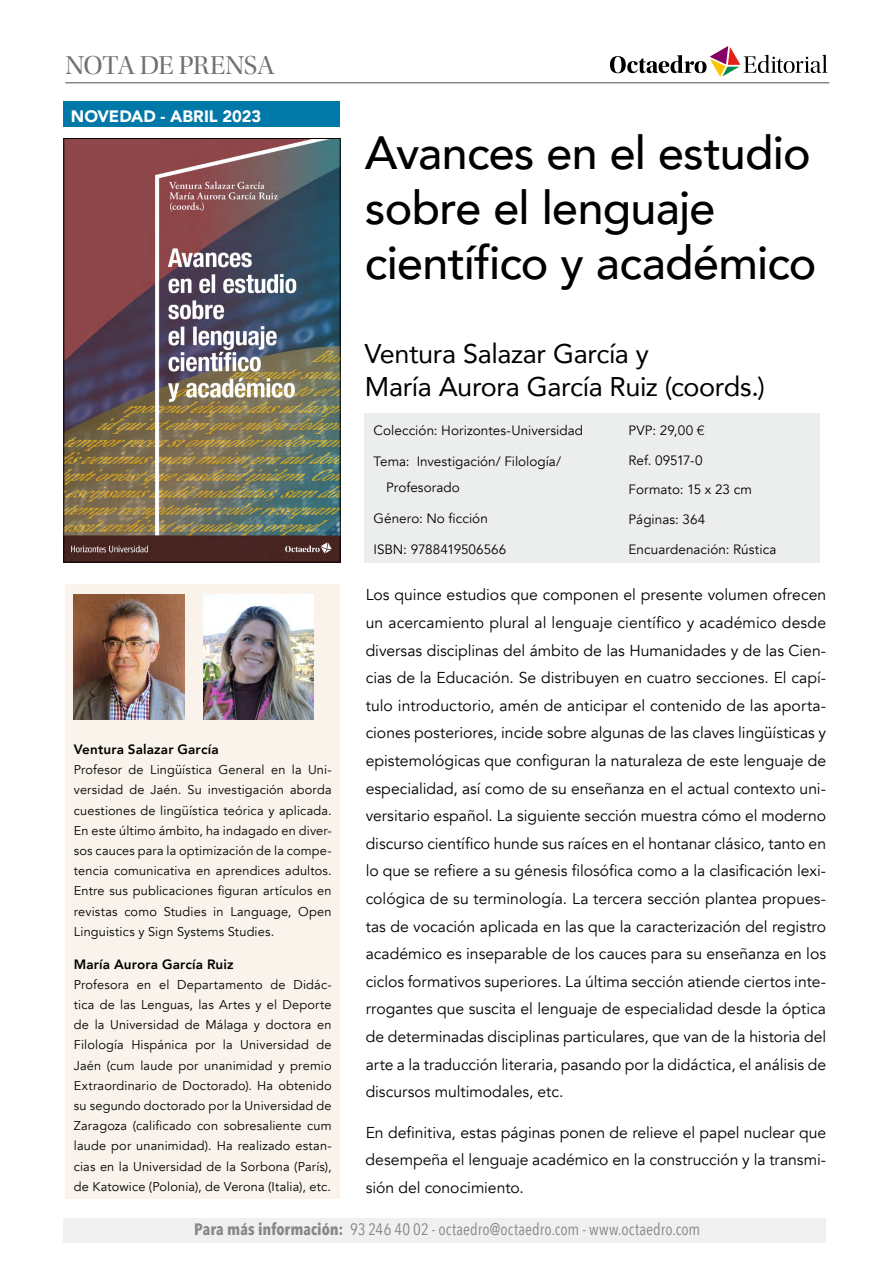
<style>
.page{position:relative;width:893px;height:1263px;background:#fff}
.page>*{position:absolute;margin:0;border:0;box-sizing:border-box;transform-origin:0 0}
.t1{font:500 46.5px/54.8px "Avenir";letter-spacing:-.015em;color:#000}
.t2{font:27px/33px "Avenir";letter-spacing:-.015em;color:#000}
.t3{font:27px "Utopia Std Disp";letter-spacing:-.02em;color:#707172}
.t4{font:16.5px "Avenir Next Condensed";letter-spacing:.005em;color:#87888a}
.t5{font:900 16.5px "Avenir";letter-spacing:-.005em;color:#fff}
.t6{font:15.75px/27.6px "Avenir";color:#000;text-align:justify}
.t7{font:13.5px/26.5px "Avenir";letter-spacing:.005em;color:#000}
.t8{font:800 13.5px "Avenir";letter-spacing:.01em;color:#000}
.t9{font:12.75px/20.2px "Avenir";letter-spacing:.01em;color:#000;text-align:justify}
.s1{font-family:"Helvetica Neue LT Std";font-weight:300}
.s2{font-weight:700}
</style>
<div class="page">
<div style="left:64px;top:1218px;width:762px;height:25px;background:#f0f0f1"></div>
<div style="left:365px;top:413px;width:455px;height:149px;background:#eceded"></div>
<img style="left:66px;top:140px;width:272px;height:420px">
<div style="left:64px;top:138px;width:276px;height:424px;border:1px solid #000"></div>
<svg style="left:610px;top:46px;width:217px;height:31px"></svg>
<hr style="left:65px;top:82px;width:764px;height:1px;background:#87888a">
<div style="left:65px;top:585px;width:275px;height:614px;background:#f9f3eb"></div>
<img style="left:74px;top:594px;width:110px;height:125px">
<div style="left:64px;top:102px;width:276px;height:25px;background:#0078a8"></div>
<img style="left:203px;top:594px;width:111px;height:125px">
<h2 class="t3" style="left:65px;top:51px;width:211px">NOTA DE PRENSA</h2>
<p class="t5" style="left:71px;top:102px;width:192px">NOVEDAD - ABRIL 2023</p>
<p class="t8" style="left:74px;top:739px;width:146px">Ventura Salazar García</p>
<p class="t9" style="left:74px;top:760px;width:259px">Profesor de Lingüística General en la Uni&shy;versidad de Jaén. Su investigación aborda cuestiones de lingüística teórica y aplicada.<br>En este último ámbito, ha indagado en diver&shy;sos cauces para la optimización de la compe&shy;tencia comunicativa en aprendices adultos.<br>Entre sus publicaciones figuran artículos en revistas como Studies in Language, Open Linguistics y Sign Systems Studies.</p>
<p class="t8" style="left:74px;top:953px;width:161px">María Aurora García Ruiz</p>
<p class="t9" style="left:74px;top:974px;width:259px">Profesora en el Departamento de Didác&shy;tica de las Lenguas, las Artes y el Deporte de la Universidad de Málaga y doctora en Filología Hispánica por la Universidad de Jaén (cum laude por unanimidad y premio Extraordinario de Doctorado). Ha obtenido su segundo doctorado por la Universidad de Zaragoza (calificado con sobresaliente cum laude por unanimidad). Ha realizado estan&shy;cias en la Universidad de la Sorbona (París), de Katowice (Polonia), de Verona (Italia), etc.</p>
<h1 class="t1" style="left:365px;top:123px;width:453px">Avances en el estudio sobre el lenguaje científico y académico</h1>
<h2 class="t2" style="left:365px;top:336px;width:402px">Ventura Salazar García y<br>María Aurora García Ruiz (coords.)</h2>
<p class="t7" style="left:373px;top:417px;width:211px">Colección: Horizontes-Universidad</p>
<p class="t7" style="left:386px;top:448px;width:176px;text-indent:-13px">Tema: Investigación/ Filología/<br>Profesorado</p>
<p class="t7" style="left:373px;top:505px;width:116px">Género: No ficción</p>
<p class="t7" style="left:373px;top:536px;width:134px">ISBN: 9788419506566</p>
<p class="t7" style="left:629px;top:417px;width:77px">PVP: 29,00 <span class="s1">€</span></p>
<p class="t7" style="left:629px;top:447px;width:76px">Ref. 09517-0</p>
<p class="t7" style="left:629px;top:477px;width:125px">Formato: 15 x 23 cm</p>
<p class="t7" style="left:629px;top:506px;width:78px">Páginas: 364</p>
<p class="t7" style="left:629px;top:536px;width:149px">Encuardenación: Rústica</p>
<p class="t6" style="left:366px;top:581px;width:462px">Los quince estudios que componen el presente volumen ofrecen un acercamiento plural al lenguaje científico y académico desde diversas disciplinas del ámbito de las Humanidades y de las Cien&shy;cias de la Educación. Se distribuyen en cuatro secciones. El capí&shy;tulo introductorio, amén de anticipar el contenido de las aporta&shy;ciones posteriores, incide sobre algunas de las claves lingüísticas y epistemológicas que configuran la naturaleza de este lenguaje de especialidad, así como de su enseñanza en el actual contexto uni&shy;versitario español. La siguiente sección muestra cómo el moderno discurso científico hunde sus raíces en el hontanar clásico, tanto en lo que se refiere a su génesis filosófica como a la clasificación lexi&shy;cológica de su terminología. La tercera sección plantea propues&shy;tas de vocación aplicada en las que la caracterización del registro académico es inseparable de los cauces para su enseñanza en los ciclos formativos superiores. La última sección atiende ciertos inte&shy;rrogantes que suscita el lenguaje de especialidad desde la óptica de determinadas disciplinas particulares, que van de la historia del arte a la traducción literaria, pasando por la didáctica, el análisis de discursos multimodales, etc.</p>
<p class="t6" style="left:366px;top:1119px;width:462px">En definitiva, estas páginas ponen de relieve el papel nuclear que desempeña el lenguaje académico en la construcción y la transmi&shy;sión del conocimiento.</p>
<p class="t4" style="left:194px;top:1214px;width:508px"><span class="s2">Para más información:</span> 93 246 40 02 - octaedro@octaedro.com - www.octaedro.com</p>
</div>
